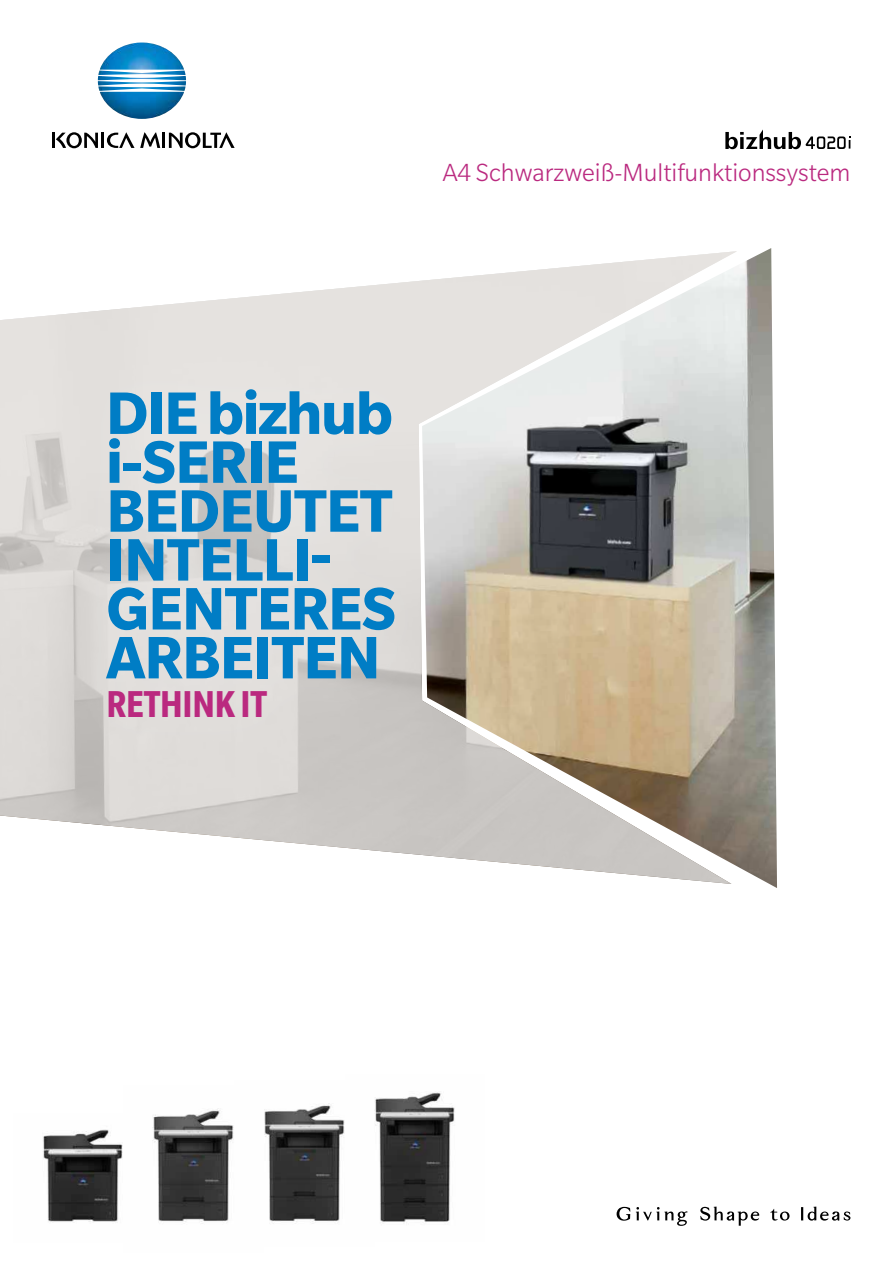
<style>
.page{position:relative;width:893px;height:1263px;background:#fff}
.page>*{position:absolute;margin:0;border:0;box-sizing:border-box;transform-origin:0 0}
.t1{font:700 65.25px/48.9px "Slate Pro";letter-spacing:-.01em;color:#007dc5}
.t2{font:700 condensed 40.8px "Slate Pro";letter-spacing:-.005em;color:#ba297f}
.t3{font:300 27px "Slate Pro";color:#ba297f}
</style>
<div class="page">
<svg style="left:725px;top:129px;width:125px;height:20px"></svg>
<img style="left:737px;top:248px;width:40px;height:640px">
<svg style="left:0;top:251px;width:737px;height:633px"></svg>
<div style="left:59px;top:343px;width:385px;height:426px;background:#fff;opacity:.1"></div>
<img style="left:43px;top:1129px;width:80px;height:93px">
<img style="left:264px;top:1103px;width:81px;height:121px">
<img style="left:152px;top:1108px;width:82px;height:116px">
<img style="left:374px;top:1092px;width:81px;height:131px">
<img style="left:98px;top:43px;width:88px;height:76px">
<hr style="left:52px;top:133px;width:3px;height:15px;background:#000">
<hr style="left:101px;top:133px;width:3px;height:15px;background:#000">
<hr style="left:162px;top:133px;width:3px;height:15px;background:#000">
<svg style="left:56px;top:132px;width:42px;height:16px"></svg>
<svg style="left:169px;top:132px;width:66px;height:16px"></svg>
<svg style="left:107px;top:132px;width:53px;height:16px"></svg>
<svg style="left:700px;top:1206px;width:59px;height:20px"></svg>
<svg style="left:801px;top:1206px;width:49px;height:14px"></svg>
<svg style="left:617px;top:1207px;width:13px;height:14px"></svg>
<svg style="left:636px;top:1207px;width:51px;height:19px"></svg>
<svg style="left:770px;top:1209px;width:20px;height:12px"></svg>
<p class="t3" style="left:443px;top:163px;width:409px">A4 Schwarzweiß-Multifunktionssystem</p>
<p class="t1" style="left:106px;top:387px;width:291px">DIE bizhub i-SERIE<br>BEDEUTET<br>INTELLI-<br>GENTERES<br>ARBEITEN</p>
<p class="t2" style="left:106px;top:683px;width:162px">RETHINK IT</p>
</div>
